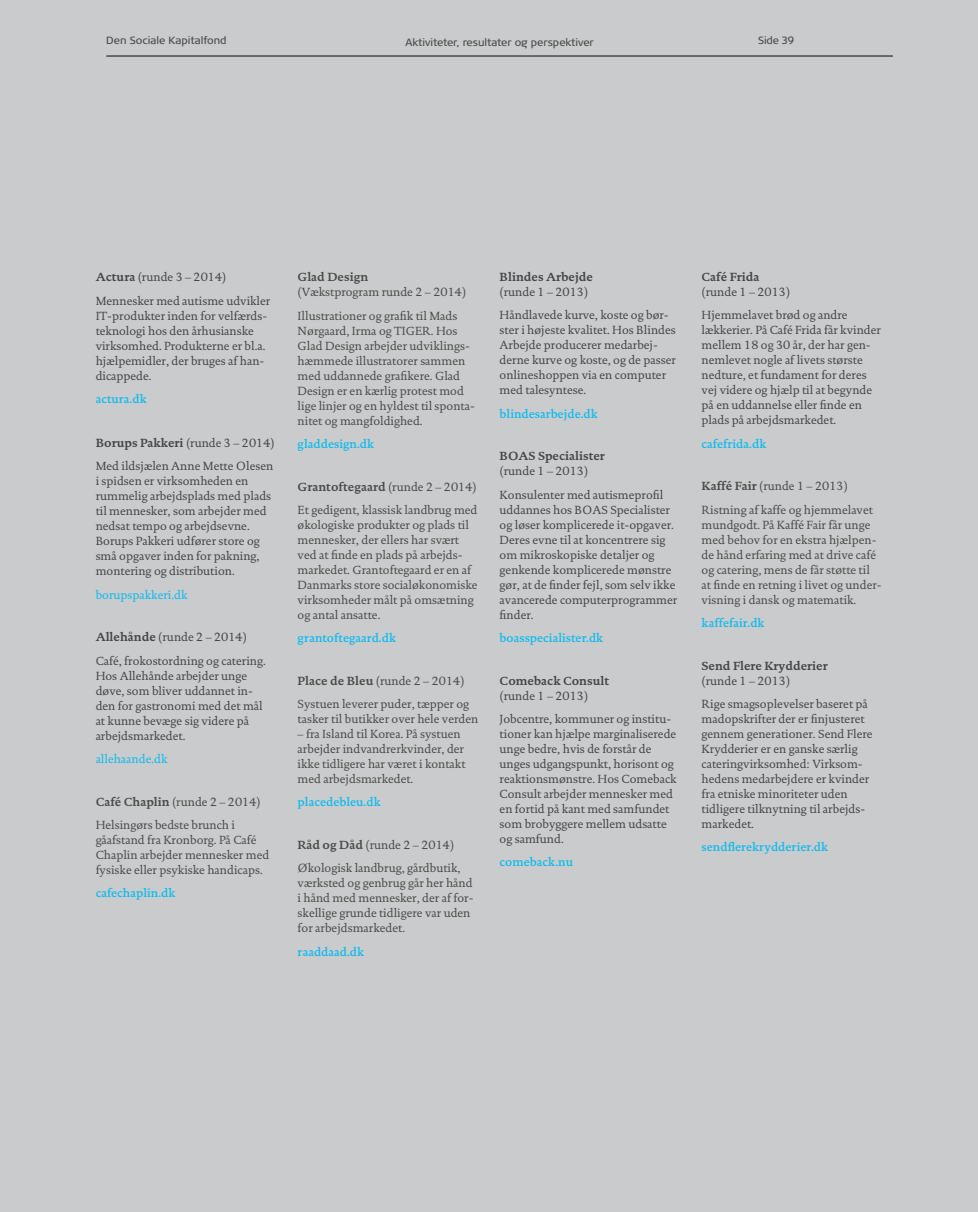
<style>
.page{position:relative;width:978px;height:1212px;background:#cacbcc}
.page>*{position:absolute;margin:0;border:0;box-sizing:border-box;transform-origin:0 0}
.t1{font:12px/15px "DTL Documenta";color:#444545}
.t2{font:12px/15px "DTL Documenta";color:#4a4a49}
.t3{font:700 12px "DTL Documenta SP Semi";color:#0bbbef}
.t4{font:12px "DTL Documenta SP Bold";color:#444545}
.t5{font:12px "DTL Documenta SP Bold";color:#4a4a49}
.t6{font:12px "DTL Documenta";color:#0bbbef}
.t7{font:10.5px "TRYG";letter-spacing:-.005em;color:#4a4a49}
.t8{font:10.5px "TRYG";color:#000}
.t9{font:10.5px "TRYG Column";letter-spacing:-.02em;color:#4a4a49}
.s1{font-family:"DTL Documenta SP Bold"}
.s2{font-family:"DTL Documenta"}
</style>
<div class="page">
<hr style="left:106px;top:55px;width:787px;height:2px;background:#4a4a49">
<p class="t7" style="left:106px;top:34px;width:122px">Den Sociale Kapitalfond</p>
<p class="t7" style="left:405px;top:37px;width:190px">Aktiviteter, resultater og perspektiver</p>
<p class="t9" style="left:758px;top:34px;width:38px">Side 39</p>
<p class="t8" style="left:106px;top:37px;width:122px">Den Sociale Kapitalfond</p>
<p class="t8" style="left:426px;top:37px;width:149px">Aktivitet r og r sultater 2014</p>
<p class="t1" style="left:96px;top:266px;width:176px;line-height:23.2px"><span class="s1">Actura</span> (runde 3 – 2014)<br>Mennesker med autisme udvikler</p>
<p class="t1" style="left:96px;top:308px;width:173px">IT-produkter inden for velfærds&shy;teknologi hos den århusianske virksomhed. Produkterne er bl.a. hjælpemidler, der bruges af han&shy;dicappede.</p>
<p class="t3" style="left:96px;top:391px;width:52px">actura.dk</p>
<p class="t4" style="left:96px;top:436px;width:181px">Borups Pakkeri <span class="s2">(runde 3 – 2014)</span></p>
<p class="t1" style="left:96px;top:459px;width:179px">Med ildsjælen Anne Mette Olesen i spidsen er virksomheden en rummelig arbejdsplads med plads til mennesker, som arbejder med nedsat tempo og arbejdsevne.<br>Borups Pakkeri udfører store og små opgaver inden for pakning, montering og distribution.</p>
<p class="t6" style="left:96px;top:587px;width:93px">borupspakkeri.dk</p>
<p class="t1" style="left:96px;top:626px;width:172px;line-height:23.2px"><span class="s1">Allehånde</span> (runde 2 – 2014)<br>Café, frokostordning og catering.</p>
<p class="t1" style="left:96px;top:668px;width:169px">Hos Allehånde arbejder unge døve, som bliver uddannet in&shy;den for gastronomi med det mål at kunne bevæge sig videre på arbejdsmarkedet.</p>
<p class="t6" style="left:96px;top:752px;width:73px">allehaande.dk</p>
<p class="t2" style="left:96px;top:790px;width:167px;line-height:23.2px"><span class="s1">Café Chaplin</span> (runde 2 – 2014)<br>Helsingørs bedste brunch i</p>
<p class="t2" style="left:96px;top:832px;width:175px">gåafstand fra Kronborg. På Café<br>Chaplin arbejder mennesker med fysiske eller psykiske handicaps.</p>
<p class="t3" style="left:96px;top:886px;width:81px">cafechaplin.dk</p>
<p class="t5" style="left:298px;top:270px;width:72px">Glad Design</p>
<p class="t2" style="left:298px;top:280px;width:170px;line-height:23.2px">(Vækstprogram runde 2 – 2014)<br>Illustrationer og grafik til Mads</p>
<p class="t2" style="left:298px;top:323px;width:179px">Nørgaard, Irma og TIGER. Hos<br>Glad Design arbejder udviklings&shy;hæmmede illustratorer sammen med uddannede grafikere. Glad<br>Design er en kærlig protest mod lige linjer og en hyldest til sponta&shy;nitet og mangfoldighed.</p>
<p class="t3" style="left:298px;top:436px;width:78px">gladdesign.dk</p>
<p class="t5" style="left:298px;top:479px;width:181px">Grantoftegaard <span class="s2">(runde 2 – 2014)</span></p>
<p class="t2" style="left:298px;top:502px;width:181px">Et gedigent, klassisk landbrug med økologiske produkter og plads til mennesker, der ellers har svært ved at finde en plads på arbejds&shy;markedet. Grantoftegaard er en af<br>Danmarks store socialøkonomiske virksomheder målt på omsætning og antal ansatte.</p>
<p class="t3" style="left:298px;top:631px;width:100px">grantoftegaard.dk</p>
<p class="t2" style="left:298px;top:669px;width:173px;line-height:23.2px"><span class="s1">Place de Bleu</span> (runde 2 – 2014)<br>Systuen leverer puder, tæpper og</p>
<p class="t2" style="left:298px;top:711px;width:182px">tasker til butikker over hele verden</p>
<p class="t2" style="left:298px;top:726px;width:169px">– fra Island til Korea. På systuen arbejder indvandrerkvinder, der ikke tidligere har været i kontakt med arbejdsmarkedet.</p>
<p class="t3" style="left:298px;top:795px;width:84px">placedebleu.dk</p>
<p class="t2" style="left:298px;top:833px;width:164px;line-height:23.2px"><span class="s1">Råd og Dåd</span> (runde 2 – 2014)<br>Økologisk landbrug, gårdbutik,</p>
<p class="t2" style="left:298px;top:876px;width:177px">værksted og genbrug går her hånd i hånd med mennesker, der af for&shy;skellige grunde tidligere var uden for arbejdsmarkedet.</p>
<p class="t3" style="left:298px;top:944px;width:68px">raaddaad.dk</p>
<p class="t4" style="left:500px;top:270px;width:95px">Blindes Arbejde</p>
<p class="t1" style="left:500px;top:280px;width:171px;line-height:23.2px">(runde 1 – 2013)<br>Håndlavede kurve, koste og bør-</p>
<p class="t1" style="left:500px;top:323px;width:178px">ster i højeste kvalitet. Hos Blindes<br>Arbejde producerer medarbej&shy;derne kurve og koste, og de passer onlineshoppen via en computer med talesyntese.</p>
<p class="t3" style="left:500px;top:406px;width:100px">blindesarbejde.dk</p>
<p class="t4" style="left:500px;top:449px;width:107px">BOAS Specialister</p>
<p class="t1" style="left:500px;top:460px;width:165px;line-height:23.2px">(runde 1 – 2013)<br>Konsulenter med autismeprofil</p>
<p class="t1" style="left:500px;top:502px;width:179px">uddannes hos BOAS Specialister og løser komplicerede it-opgaver.<br>Deres evne til at koncentrere sig om mikroskopiske detaljer og genkende komplicerede mønstre gør, at de finder fejl, som selv ikke avancerede computerprogrammer finder.</p>
<p class="t3" style="left:500px;top:631px;width:105px">boasspecialister.dk</p>
<p class="t4" style="left:500px;top:673px;width:111px">Comeback Consult</p>
<p class="t1" style="left:500px;top:684px;width:173px;line-height:23.2px">(runde 1 – 2013)<br>Jobcentre, kommuner og institu-</p>
<p class="t1" style="left:500px;top:726px;width:179px">tioner kan hjælpe marginaliserede unge bedre, hvis de forstår de unges udgangspunkt, horisont og reaktionsmønstre. Hos Comeback<br>Consult arbejder mennesker med en fortid på kant med samfundet som brobyggere mellem udsatte og samfund.</p>
<p class="t3" style="left:500px;top:855px;width:75px">comeback.nu</p>
<p class="t4" style="left:702px;top:270px;width:59px">Café Frida</p>
<p class="t1" style="left:702px;top:280px;width:148px;line-height:23.2px">(runde 1 – 2013)<br>Hjemmelavet brød og andre</p>
<p class="t1" style="left:702px;top:323px;width:181px">lækkerier. På Café Frida får kvinder mellem 18 og 30 år, der har gen&shy;nemlevet nogle af livets største nedture, et fundament for deres vej videre og hjælp til at begynde på en uddannelse eller finde en plads på arbejdsmarkedet.</p>
<p class="t3" style="left:702px;top:436px;width:66px">cafefrida.dk</p>
<p class="t2" style="left:702px;top:475px;width:173px;line-height:23.2px"><span class="s1">Kaffé Fair</span> (runde 1 – 2013)<br>Ristning af kaffe og hjemmelavet</p>
<p class="t2" style="left:702px;top:517px;width:182px">mundgodt. På Kaffé Fair får unge med behov for en ekstra hjælpen&shy;de hånd erfaring med at drive café og catering, mens de får støtte til at finde en retning i livet og under&shy;visning i dansk og matematik.</p>
<p class="t3" style="left:702px;top:616px;width:64px">kaffefair.dk</p>
<p class="t4" style="left:702px;top:658px;width:128px">Send Flere Krydderier</p>
<p class="t1" style="left:702px;top:669px;width:168px;line-height:23.2px">(runde 1 – 2013)<br>Rige smagsoplevelser baseret på</p>
<p class="t1" style="left:702px;top:711px;width:172px">madopskrifter der er finjusteret gennem generationer. Send Flere<br>Krydderier er en ganske særlig cateringvirksomhed: Virksom&shy;hedens medarbejdere er kvinder fra etniske minoriteter uden tidligere tilknytning til arbejds&shy;markedet.</p>
<p class="t3" style="left:702px;top:840px;width:128px">sendflerekrydderier.dk</p>
</div>
